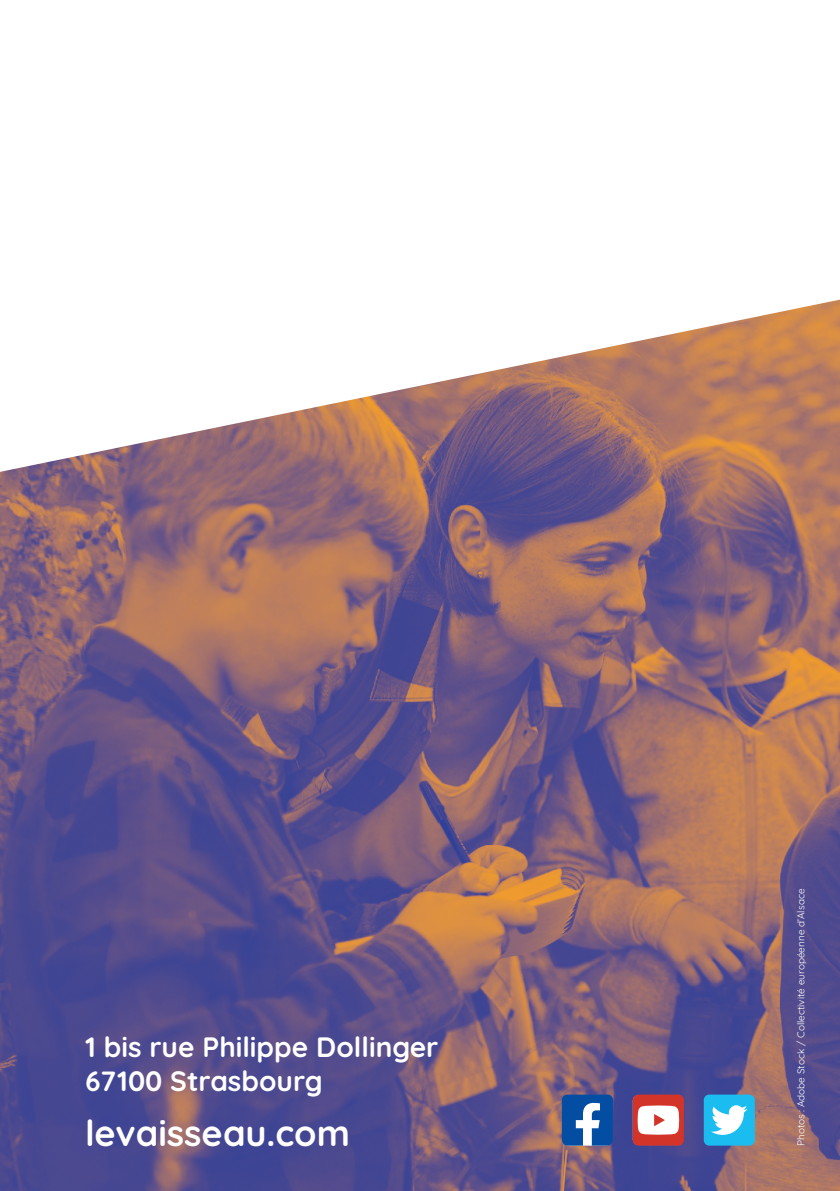
<style>
.page{position:relative;width:840px;height:1191px;background:#fff}
.page>*{position:absolute;margin:0;border:0;box-sizing:border-box;transform-origin:0 0}
.t1{font:700 36px "Quicksand";color:#fff}
.t2{font:700 28px/33.6px "Quicksand";color:#fff}
.t3{font:10px "Quicksand";color:#fff}
</style>
<div class="page">
<img style="left:0;top:477px;width:839px;height:714px">
<svg style="left:561px;top:1094px;width:51px;height:51px"></svg>
<svg style="left:632px;top:1094px;width:51px;height:51px"></svg>
<svg style="left:703px;top:1094px;width:51px;height:51px"></svg>
<svg style="left:0;top:299px;width:839px;height:178px"></svg>
<h2 class="t2" style="left:85px;top:1028px;width:354px">1 bis rue Philippe Dollinger<br>67100 Strasbourg</h2>
<h1 class="t1" style="left:85px;top:1105px;width:266px">levaisseau.com</h1>
<p class="t3" style="left:792px;top:1145px;width:258px;rotate:-90deg">Photos : Adobe Stock / Collectivité européenne d’Alsace</p>
</div>
